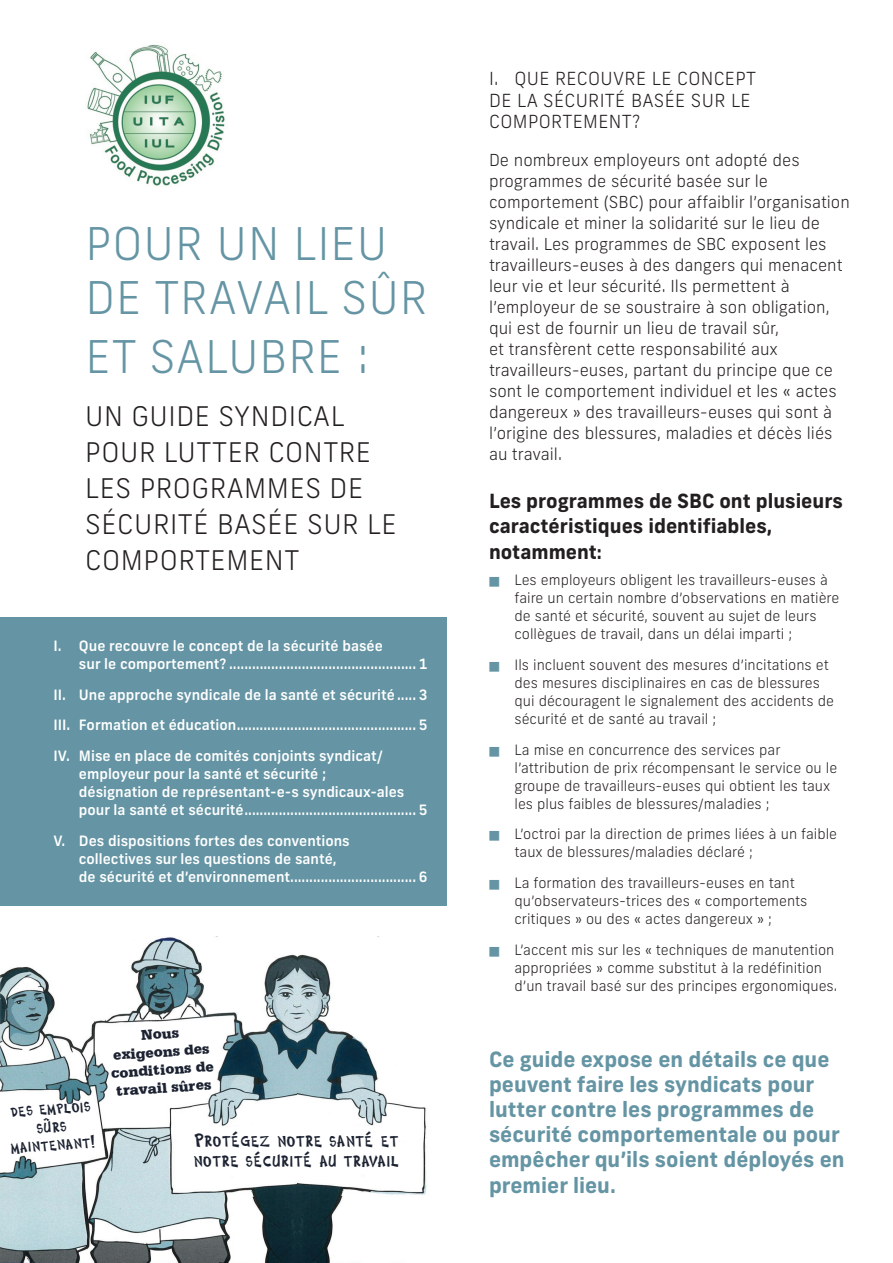
<style>
.page{position:relative;width:893px;height:1263px;background:#fff}
.page>*{position:absolute;margin:0;border:0;box-sizing:border-box;transform-origin:0 0}
.t1{font:300 45px/54px "Frank New";letter-spacing:.02em;color:#6595a4}
.t2{font:300 27px/36px "Frank New";letter-spacing:.02em;color:#231f20}
.t3{font:700 21px/25.2px "Frank New";color:#6595a4}
.t4{font:700 19.5px/25.5px "Frank New";color:#231f20}
.t5{font:300 18px/21.6px "Frank New";letter-spacing:.02em;color:#231f20}
.t6{font:300 16.5px/21px "Frank New";color:#231f20}
.t7{font:16.5px/19.8px "Cosmic Two Plain";color:#1c2231}
.t8{font:900 15px/18px "Serifa BT";color:#1c2231;text-align:center}
.t9{font:15px/18px "Cosmic Two Plain";color:#1c2231;text-align:center}
.t10{font:300 14.25px/18px "Frank New";color:#231f20}
.t11{font:500 14.25px/18px "Frank New";color:#fff}
.s1{font-size:49.5px}
.s2{font-size:18px}
.s3{color:#6595a4}
</style>
<div class="page">
<img style="left:0;top:937px;width:297px;height:326px">
<img style="left:297px;top:936px;width:130px;height:327px">
<div style="left:0;top:618px;width:446px;height:288px;background:#6595a4"></div>
<img style="left:87px;top:44px;width:138px;height:142px">
<h1 class="t1" style="left:85px;top:216px;width:343px">POUR UN LIEU<br>DE TRAVAIL SÛR</h1>
<h1 class="t1" style="left:85px;top:330px;width:285px">ET SALUBRE <span class="s1">:</span></h1>
<h2 class="t2" style="left:85px;top:398px;width:313px">UN GUIDE SYNDICAL<br>POUR LUTTER CONTRE<br>LES PROGRAMMES DE<br>SÉCURITÉ BASÉE SUR LE<br>COMPORTEMENT</h2>
<p class="t11" style="left:79px;top:636px;width:350px;text-indent:-26px">I. Que recouvre le concept de la sécurité basée<br>sur le comportement? ................................................. 1</p>
<p class="t11" style="left:53px;top:679px;width:376px;line-height:30.8px;text-align:justify">II. Une approche syndicale de la santé et sécurité ..... 3<br>III. Formation et éducation............................................... 5<br>IV. Mise en place de comités conjoints syndicat/</p>
<p class="t11" style="left:79px;top:765px;width:350px">employeur pour la santé et sécurité ;<br>désignation de représentant-e-s syndicaux-ales pour la santé et sécurité............................................. 5</p>
<p class="t11" style="left:79px;top:831px;width:350px;text-indent:-26px">V. Des dispositions fortes des conventions<br>collectives sur les questions de santé,<br>de sécurité et d’environnement................................. 6</p>
<p class="t9" style="left:7px;top:1101px;width:86px;rotate:-4deg">des emplois sûrs maintenant!</p>
<p class="t8" style="left:108px;top:1028px;width:104px;rotate:-4deg">Nous exigeons des conditions de travail sûres</p>
<p class="t7" style="left:193px;top:1130px;width:207px">Protégez notre santé et notre sécurité au travail</p>
<p class="t5" style="left:489px;top:68px;width:269px">I. QUE RECOUVRE LE CONCEPT<br>DE LA SÉCURITÉ BASÉE SUR LE<br>COMPORTEMENT?</p>
<p class="t6" style="left:489px;top:150px;width:362px">De nombreux employeurs ont adopté des programmes de sécurité basée sur le comportement (SBC) pour affaiblir l’organisation syndicale et miner la solidarité sur le lieu de travail. Les programmes de SBC exposent les travailleurs-euses à des dangers qui menacent leur vie et leur sécurité. Ils permettent à l’employeur de se soustraire à son obligation, qui est de fournir un lieu de travail sûr,<br>et transfèrent cette responsabilité aux travailleurs-euses, partant du principe que ce sont le comportement individuel et les « actes dangereux » des travailleurs-euses qui sont à l’origine des blessures, maladies et décès liés au travail.</p>
<h3 class="t4" style="left:489px;top:487px;width:355px">Les programmes de SBC ont plusieurs caractéristiques identifiables, notamment<span class="s2">:</span></h3>
<p class="t10" style="left:514px;top:571px;width:326px;text-indent:-26px"><span class="s3">■</span> Les employeurs obligent les travailleurs-euses à faire un certain nombre d’observations en matière de santé et sécurité, souvent au sujet de leurs collègues de travail, dans un délai imparti ;</p>
<p class="t10" style="left:514px;top:656px;width:321px;text-indent:-26px"><span class="s3">■</span> Ils incluent souvent des mesures d’incitations et des mesures disciplinaires en cas de blessures qui découragent le signalement des accidents de sécurité et de santé au travail ;</p>
<p class="t10" style="left:514px;top:740px;width:324px;text-indent:-26px"><span class="s3">■</span> La mise en concurrence des services par l’attribution de prix récompensant le service ou le groupe de travailleurs-euses qui obtient les taux les plus faibles de blessures/maladies ;</p>
<p class="t10" style="left:514px;top:825px;width:324px;text-indent:-26px"><span class="s3">■</span> L’octroi par la direction de primes liées à un faible taux de blessures/maladies déclaré ;</p>
<p class="t10" style="left:514px;top:874px;width:294px;text-indent:-26px"><span class="s3">■</span> La formation des travailleurs-euses en tant qu’observateurs-trices des « comportements critiques » ou des « actes dangereux » ;</p>
<p class="t10" style="left:514px;top:941px;width:324px;text-indent:-26px"><span class="s3">■</span> L’accent mis sur les « techniques de manutention appropriées » comme substitut à la redéfinition d’un travail basé sur des principes ergonomiques.</p>
<h3 class="t3" style="left:489px;top:1046px;width:357px">Ce guide expose en détails ce que peuvent faire les syndicats pour lutter contre les programmes de sécurité comportementale ou pour empêcher qu’ils soient déployés en premier lieu.</h3>
</div>
